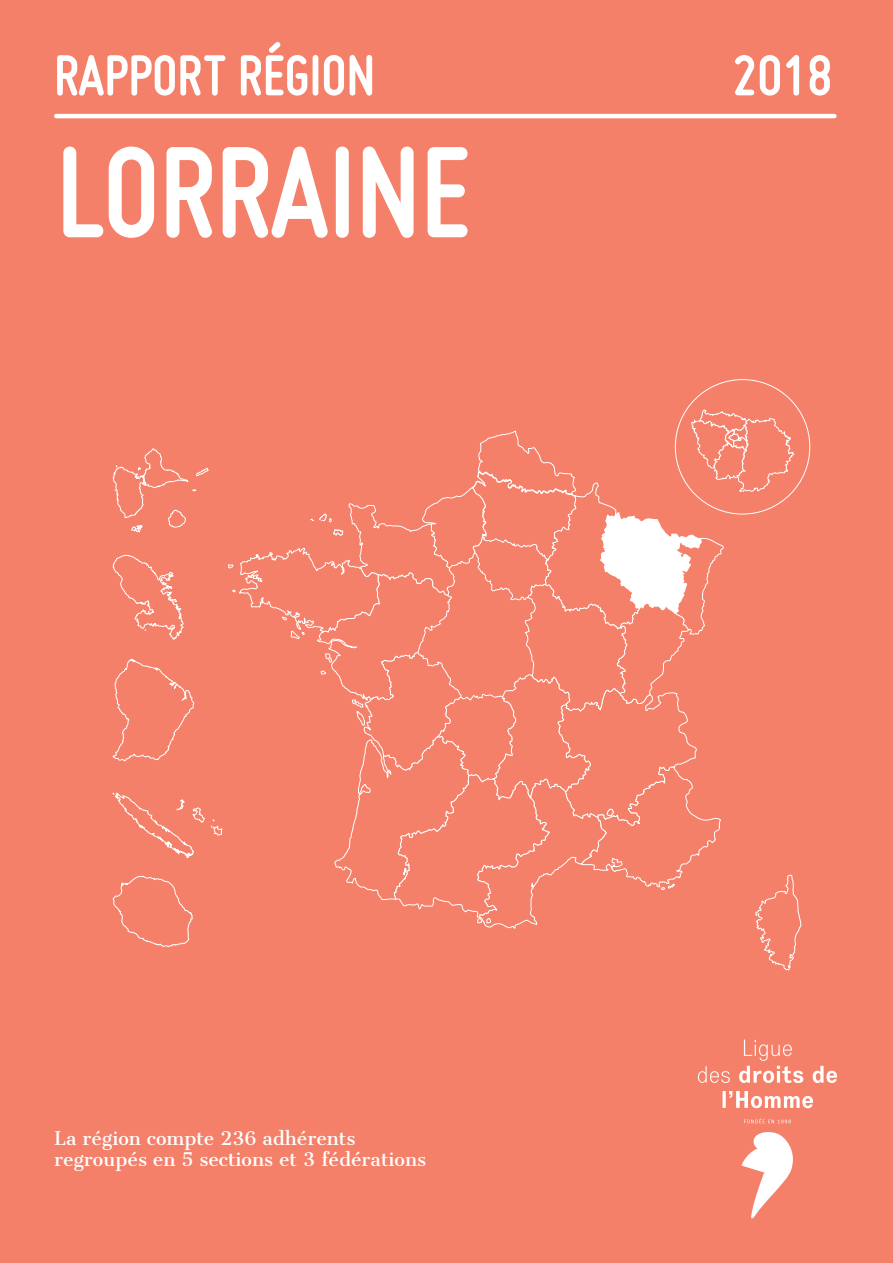
<style>
.page{position:relative;width:893px;height:1263px;background:#f4806a}
.page>*{position:absolute;margin:0;border:0;box-sizing:border-box;transform-origin:0 0}
.t1{font:700 135px "Miso";color:#fff}
.t2{font:700 60px "Miso";color:#fff}
.t3{font:18px/21.6px "Cantata One";color:#fff}
</style>
<div class="page">
<svg style="left:722px;top:1091px;width:91px;height:17px"></svg>
<svg style="left:698px;top:1040px;width:139px;height:43px"></svg>
<svg style="left:744px;top:1118px;width:47px;height:5px"></svg>
<svg style="left:741px;top:1132px;width:52px;height:87px"></svg>
<hr style="left:56px;top:114px;width:778px;height:4px;background:#fff">
<svg style="left:113px;top:792px;width:109px;height:66px"></svg>
<svg style="left:113px;top:875px;width:80px;height:72px"></svg>
<svg style="left:113px;top:658px;width:81px;height:104px"></svg>
<svg style="left:113px;top:448px;width:96px;height:85px"></svg>
<svg style="left:113px;top:555px;width:71px;height:85px"></svg>
<svg style="left:228px;top:409px;width:573px;height:561px"></svg>
<h2 class="t2" style="left:54px;top:41px;width:323px">RAPPORT RÉGION</h2>
<h1 class="t1" style="left:56px;top:115px;width:415px">LORRAINE</h1>
<h2 class="t2" style="left:732px;top:41px;width:101px">2018</h2>
<p class="t3" style="left:54px;top:1127px;width:373px">La région compte 236 adhérents regroupés en 5 sections et 3 fédérations</p>
</div>
